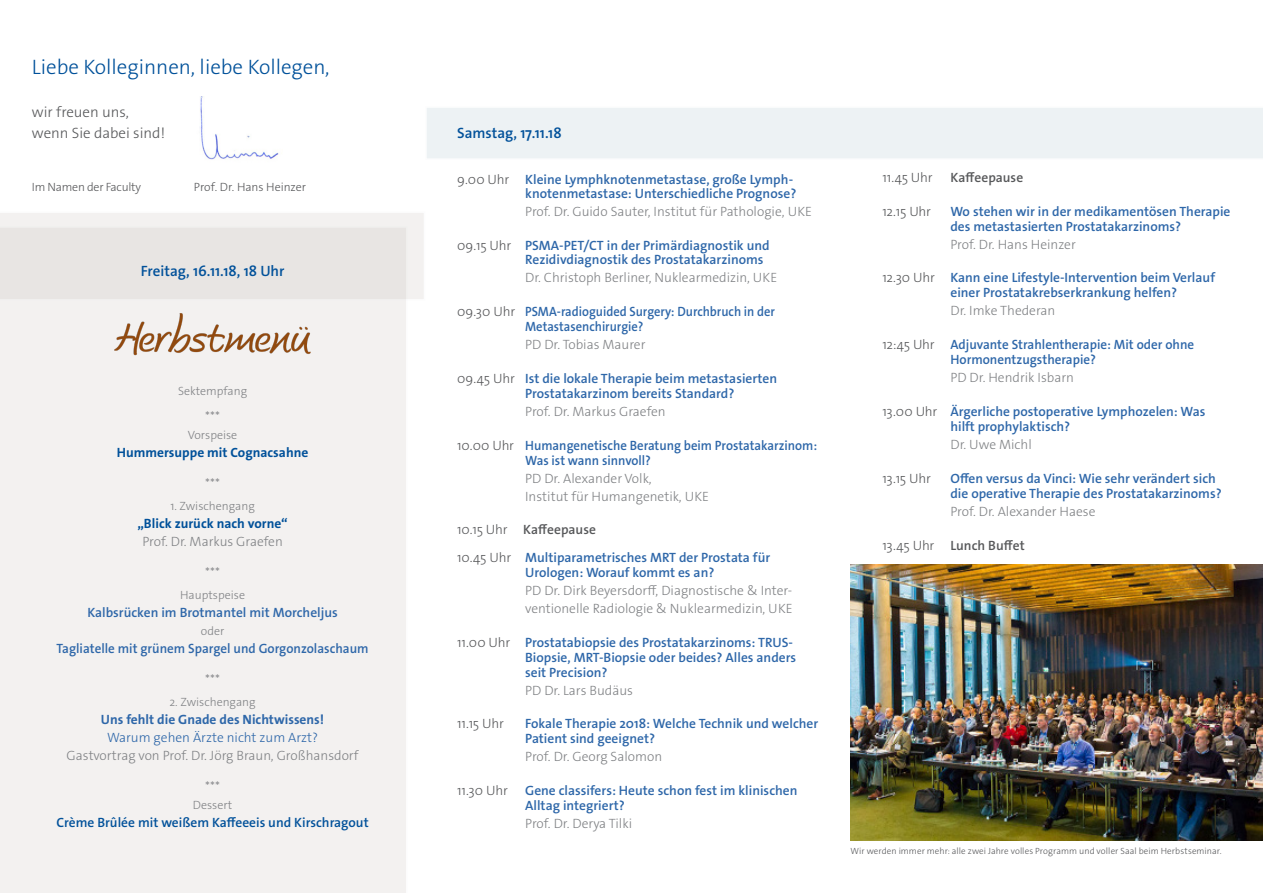
<style>
.page{position:relative;width:1263px;height:893px;background:#fff}
.page>*{position:absolute;margin:0;border:0;box-sizing:border-box;transform-origin:0 0}
._07_Überschrift_14_p{font:300 21px "The Sans Os F";color:#01519a}
._06_Überschrift_10_p{font:600 15px "The Sans Os F";letter-spacing:-.005em;color:#01519a}
._03_Fließtext{font:300 15px/21.3px "The Sans Os F";color:#57585a}
.Vortragstitel{font:600 13.5px/15px "The Sans Os F";color:#2e67a9}
.Redner{font:300 13.5px/18px "The Sans Os F";color:#808285}
.Menü{font:300 13.5px/18px "The Sans Os F";color:#808285;text-align:center}
.Menü-2{font:600 13.5px "The Sans Os F";color:#2e67a9}
.Vortragstitel-2{font:600 13.5px/15px "The Sans Os F";color:#2e67a9;scale:.95 1}
.Menü-3{font:700 13.5px/18px "The Sans Os F";color:#01519a;text-align:center}
.Vortragstitel-3{font:600 13.5px/15px "The Sans Os F";color:#2e67a9;scale:.93 1}
.Redner-2{font:600 13.5px/15px "The Sans Os F";color:#2e67a9}
.Sternchen{font:600 13.5px "The Sans Os F";color:#01519a}
.Vortragstitel-4{font:600 13.5px "The Sans Os F";letter-spacing:.005em;color:#57585a}
.Vortragstitel-5{font:300 13.5px "The Sans Os F";letter-spacing:-.015em;color:#57585a}
.Sternchen-2{font:300 13.5px "The Sans Os F";color:#808285}
.Redner-3{font:600 13.5px "The Sans Os F";color:#57585a}
.Redner-4{font:300 13.5px "The Sans Os F";letter-spacing:-.015em;color:#57585a}
.Menü-4{font:300 12px "The Sans Os F";color:#808285}
._03_Fließtext-2{font:300 12px "The Sans Os F";letter-spacing:-.015em;color:#57585a}
.Sternchen-3{font:300 12px "The Sans Os F";color:#808285}
.Fließtext_neu{font:300 9px "The Sans Os F";letter-spacing:.005em;color:#57585a}
.s1{font-weight:300;color:#808285}
.s2{font-weight:700;color:#2e67a9}
.s3{color:#2e67a9}
.s4{font-weight:300;color:#57585a}
.s5{font-weight:300}
</style>
<div class="page">
<div style="left:0;top:301px;width:406px;height:592px;background:#f3f1f0"></div>
<div style="left:427px;top:108px;width:836px;height:50px;background:#edf2f4"></div>
<img style="left:850px;top:564px;width:413px;height:277px">
<svg style="left:0;top:213px;width:424px;height:88px"></svg>
<img style="left:200px;top:96px;width:79px;height:64px">
<img style="left:115px;top:312px;width:195px;height:57px">
<p class="_07_Überschrift_14_p" style="left:32px;top:54px;width:299px">Liebe Kolleginnen, liebe Kollegen,</p>
<p class="_03_Fließtext" style="left:32px;top:101px;width:135px">wir freuen uns, wenn Sie dabei sind!</p>
<p class="_03_Fließtext-2" style="left:32px;top:180px;width:111px">Im Namen der Faculty</p>
<p class="_03_Fließtext-2" style="left:194px;top:180px;width:114px">Prof. Dr. Hans Heinzer</p>
<p class="_06_Überschrift_10_p" style="left:141px;top:262px;width:145px">Freitag, 16.11.18, 18 Uhr</p>
<p class="Menü-4" style="left:178px;top:384px;width:71px">Sektempfang</p>
<p class="Menü" style="left:205px;top:407px;width:16px">***</p>
<p class="Menü-4" style="left:188px;top:427px;width:51px">Vorspeise</p>
<p class="Menü-3" style="left:117px;top:443px;width:193px">Hummersuppe mit Cognacsahne</p>
<p class="Sternchen-2" style="left:205px;top:474px;width:16px">***</p>
<p class="Menü-4" style="left:170px;top:498px;width:86px">1. Zwischengang</p>
<p class="Menü-3" style="left:137px;top:514px;width:152px">„Blick zurück nach vorne“<br><span class="s1">Prof. Dr. Markus Graefen</span></p>
<p class="Sternchen-2" style="left:205px;top:563px;width:16px">***</p>
<p class="Menü-4" style="left:180px;top:587px;width:66px">Hauptspeise</p>
<p class="Menü-2" style="left:87px;top:604px;width:252px">Kalbsrücken im Brotmantel mit Morcheljus</p>
<p class="Menü-4" style="left:201px;top:623px;width:25px">oder</p>
<p class="Menü-2" style="left:57px;top:640px;width:314px">Tagliatelle mit grünem Spargel und Gorgonzolaschaum</p>
<p class="Sternchen-2" style="left:205px;top:670px;width:16px">***</p>
<p class="Menü-4" style="left:170px;top:694px;width:88px">2. Zwischengang</p>
<p class="Menü" style="left:67px;top:710px;width:294px"><span class="s2">Uns fehlt die Gnade des Nichtwissens!<br></span><span class="s3">Warum gehen Ärzte nicht zum Arzt?<br></span>Gastvortrag von Prof. Dr. Jörg Braun, Großhansdorf</p>
<p class="Sternchen-2" style="left:205px;top:777px;width:16px">***</p>
<p class="Sternchen-3" style="left:193px;top:797px;width:41px">Dessert</p>
<p class="Sternchen" style="left:56px;top:813px;width:314px">Crème Brûlée mit weißem Kaffeeeis und Kirschragout</p>
<p class="_06_Überschrift_10_p" style="left:457px;top:123px;width:106px">Samstag, 17.11.18</p>
<p class="Vortragstitel" style="left:457px;top:172px;width:341px;line-height:14.2px;text-align:right"><span class="s4">9.00 Uhr</span> Kleine Lymphknotenmetastase, große Lymph&shy;knotenmetastase: Unterschiedliche Prognose?</p>
<p class="Redner" style="left:525px;top:203px;width:288px">Prof. Dr. Guido Sauter, Institut für Pathologie, UKE</p>
<p class="Vortragstitel" style="left:525px;top:238px;width:246px;line-height:14.2px;text-indent:-68px"><span class="s4">09.15 Uhr</span> PSMA-PET/CT in der Primärdiagnostik und<br>Rezidivdiagnostik des Prostatakarzinoms</p>
<p class="Redner" style="left:525px;top:269px;width:254px">Dr. Christoph Berliner, Nuklearmedizin, UKE</p>
<p class="Vortragstitel-3" style="left:525px;top:304px;width:270px;text-indent:-68px"><span class="s4">09.30 Uhr</span> PSMA-radioguided Surgery: Durchbruch in der<br>Metastasenchirurgie?</p>
<p class="Redner" style="left:525px;top:336px;width:122px">PD Dr. Tobias Maurer</p>
<p class="Vortragstitel" style="left:525px;top:371px;width:253px;text-indent:-68px"><span class="s4">09.45 Uhr</span> Ist die lokale Therapie beim metastasierten<br>Prostatakarzinom bereits Standard?</p>
<p class="Redner" style="left:525px;top:402px;width:142px">Prof. Dr. Markus Graefen</p>
<p class="Vortragstitel-2" style="left:525px;top:438px;width:309px;text-indent:-68px"><span class="s4">10.00 Uhr</span> Humangenetische Beratung beim Prostatakarzinom:<br>Was ist wann sinnvoll?</p>
<p class="Redner" style="left:525px;top:469px;width:185px">PD Dr. Alexander Volk,<br>Institut für Humangenetik, UKE</p>
<p class="Vortragstitel-4" style="left:457px;top:521px;width:140px"><span class="s5">10.15 Uhr</span> Kaffeepause</p>
<p class="Vortragstitel" style="left:525px;top:550px;width:247px;text-indent:-68px"><span class="s4">10.45 Uhr</span> Multiparametrisches MRT der Prostata für<br>Urologen: Worauf kommt es an?</p>
<p class="Redner" style="left:525px;top:581px;width:269px">PD Dr. Dirk Beyersdorff, Diagnostische &amp; Inter&shy;ventionelle Radiologie &amp; Nuklearmedizin, UKE</p>
<p class="Vortragstitel" style="left:525px;top:635px;width:273px;text-indent:-68px"><span class="s4">11.00 Uhr</span> Prostatabiopsie des Prostatakarzinoms: TRUS-<br>Biopsie, MRT-Biopsie oder beides? Alles anders seit Precision?</p>
<p class="Redner" style="left:525px;top:681px;width:109px">PD Dr. Lars Budäus</p>
<p class="Vortragstitel-5" style="left:457px;top:715px;width:48px">11.15 Uhr</p>
<p class="Vortragstitel" style="left:525px;top:716px;width:295px">Fokale Therapie 2018: Welche Technik und welcher<br>Patient sind geeignet?</p>
<p class="Redner" style="left:525px;top:748px;width:139px">Prof. Dr. Georg Salomon</p>
<p class="Vortragstitel-5" style="left:457px;top:782px;width:52px">11.30 Uhr</p>
<p class="Vortragstitel" style="left:525px;top:783px;width:274px">Gene classifers: Heute schon fest im klinischen<br>Alltag integriert?</p>
<p class="Redner" style="left:525px;top:815px;width:109px">Prof. Dr. Derya Tilki</p>
<p class="Redner-4" style="left:882px;top:169px;width:52px">11.45 Uhr</p>
<p class="Redner-3" style="left:950px;top:169px;width:74px">Kaffeepause</p>
<p class="Vortragstitel-5" style="left:882px;top:202px;width:50px">12.15 Uhr</p>
<p class="Vortragstitel" style="left:950px;top:204px;width:282px">Wo stehen wir in der medikamentösen Therapie des metastasierten Prostatakarzinoms?</p>
<p class="Redner" style="left:950px;top:235px;width:127px">Prof. Dr. Hans Heinzer</p>
<p class="Vortragstitel" style="left:950px;top:270px;width:266px;text-indent:-68px"><span class="s4">12.30 Uhr</span> Kann eine Lifestyle-Intervention beim Verlauf einer Prostatakrebserkrankung helfen?</p>
<p class="Redner" style="left:950px;top:302px;width:106px">Dr. Imke Thederan</p>
<p class="Vortragstitel" style="left:950px;top:337px;width:245px;text-indent:-68px"><span class="s4">12:45 Uhr</span> Adjuvante Strahlentherapie: Mit oder ohne<br>Hormonentzugstherapie?</p>
<p class="Redner" style="left:950px;top:369px;width:125px">PD Dr. Hendrik Isbarn</p>
<p class="Redner-2" style="left:950px;top:404px;width:256px;text-indent:-68px"><span class="s4">13.00 Uhr</span> Ärgerliche postoperative Lymphozelen: Was hilft prophylaktisch?</p>
<p class="Redner" style="left:950px;top:436px;width:83px">Dr. Uwe Michl</p>
<p class="Vortragstitel-5" style="left:882px;top:469px;width:50px">13.15 Uhr</p>
<p class="Vortragstitel" style="left:950px;top:471px;width:273px">Offen versus da Vinci: Wie sehr verändert sich die operative Therapie des Prostatakarzinoms?</p>
<p class="Redner" style="left:950px;top:502px;width:147px">Prof. Dr. Alexander Haese</p>
<p class="Vortragstitel-4" style="left:882px;top:536px;width:144px"><span class="s5">13.45 Uhr</span> Lunch Buffet</p>
<p class="Fließtext_neu" style="left:850px;top:845px;width:372px">Wir werden immer mehr: alle zwei Jahre volles Programm und voller Saal beim Herbstseminar.</p>
</div>
